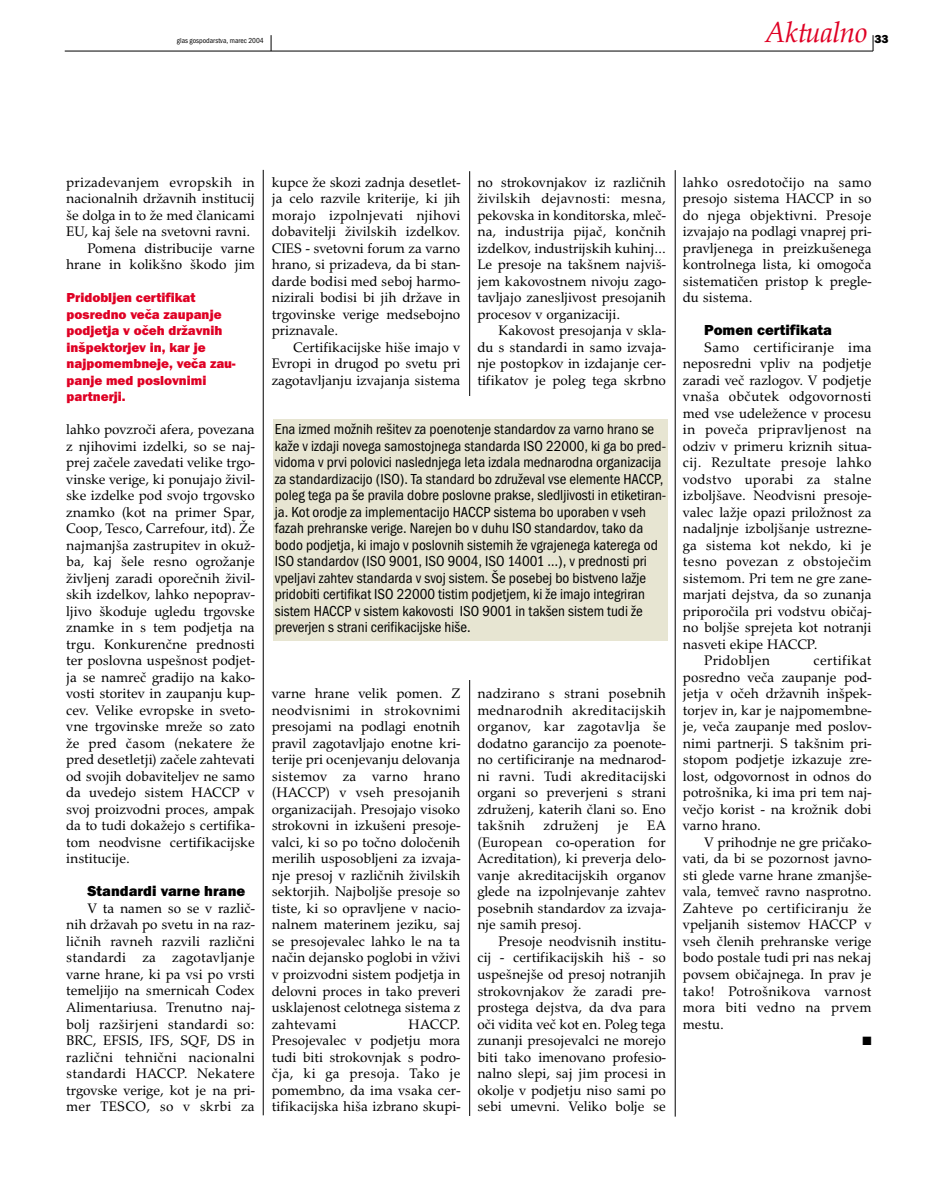
<style>
.page{position:relative;width:935px;height:1190px;background:#fff}
.page>*{position:absolute;margin:0;border:0;box-sizing:border-box;transform-origin:0 0}
.t1{font:italic 30px "URW Palladio TEE";letter-spacing:-.025em;color:#df0024}
.t2{font:condensed 15px/16.5px "Franklin Got Itc TEE";color:#000}
.t3{font:15px "Franklin Got Itc TEE Heav";color:#000}
.t4{font:14.25px/16.5px "URW Palladio TEE";color:#000;text-align:justify}
.t5{font:14.25px "URW Palladio TEE";letter-spacing:.02em;color:#000}
.t6{font:13.5px/16.5px "Franklin Got Itc TEE Heav";color:#df0024}
.t7{font:12px "Franklin Got Itc TEE Heav";color:#000}
.t8{font:12px "Zapf Dingbats";color:#000}
.t9{font:condensed 7.5px "Franklin Got Itc TEE";color:#000}
</style>
<div class="page">
<hr style="left:65px;top:51px;width:808px;height:1px;background:#000">
<svg style="left:872px;top:35px;width:1px;height:16px"></svg>
<svg style="left:271px;top:35px;width:1px;height:16px"></svg>
<hr style="left:263px;top:170px;width:1px;height:945px;background:#000">
<hr style="left:469px;top:171px;width:1px;height:945px;background:#000">
<hr style="left:675px;top:170px;width:1px;height:946px;background:#000">
<div style="left:273px;top:418px;width:395px;height:222px;background:#e7e5d2"></div>
<p class="t9" style="left:177px;top:38px;width:88px">glas gospodarstva, marec 2004</p>
<h1 class="t1" style="left:765px;top:21px;width:104px">Aktualno</h1>
<p class="t7" style="left:874px;top:34px;width:16px">33</p>
<p class="t5" style="left:66px;top:177px;width:190px">prizadevanjem evropskih in</p>
<p class="t4" style="left:66px;top:192px;width:190px">nacionalnih državnih institucij</p>
<p class="t4" style="left:66px;top:208px;width:190px">še dolga in to že med članicami</p>
<p class="t4" style="left:66px;top:225px;width:185px">EU, kaj šele na svetovni ravni.</p>
<p class="t4" style="left:87px;top:241px;width:169px">Pomena distribucije varne</p>
<p class="t4" style="left:66px;top:258px;width:190px">hrane in kolikšno škodo jim</p>
<p class="t6" style="left:67px;top:290px;width:170px">Pridobljen certifikat posredno veča zaupanje podjetja v očeh državnih inšpektorjev in, kar je najpomembneje, veča zau&shy;panje med poslovnimi partnerji.</p>
<p class="t4" style="left:66px;top:423px;width:190px">lahko povzroči afera, povezana z njihovimi izdelki, so se naj&shy;prej začele zavedati velike trgo&shy;vinske verige, ki ponujajo živil&shy;ske izdelke pod svojo trgovsko znamko (kot na primer Spar, Coop, Tesco, Carrefour, itd). Že najmanjša zastrupitev in okuž&shy;ba, kaj šele resno ogrožanje življenj zaradi oporečnih živil&shy;skih izdelkov, lahko nepoprav&shy;ljivo škoduje ugledu trgovske znamke in s tem podjetja na trgu. Konkurenčne prednosti ter poslovna uspešnost podjet&shy;ja se namreč gradijo na kako&shy;vosti storitev in zaupanju kup&shy;cev. Velike evropske in sveto&shy;vne trgovinske mreže so zato že pred časom (nekatere že pred desetletji) začele zahtevati od svojih dobaviteljev ne samo da uvedejo sistem HACCP v svoj proizvodni proces, ampak da to tudi dokažejo s certifika&shy;tom neodvisne certifikacijske institucije.</p>
<p class="t3" style="left:87px;top:886px;width:159px">Standardi varne hrane</p>
<p class="t4" style="left:66px;top:901px;width:190px;text-indent:21px">V ta namen so se v različ&shy;nih državah po svetu in na raz&shy;ličnih ravneh razvili različni standardi za zagotavljanje varne hrane, ki pa vsi po vrsti temeljijo na smernicah Codex Alimentariusa. Trenutno naj&shy;bolj razširjeni standardi so:<br>BRC, EFSIS, IFS, SQF, DS in različni tehnični nacionalni standardi HACCP. Nekatere trgovske verige, kot je na pri&shy;mer TESCO, so v skrbi za</p>
<p class="t4" style="left:272px;top:175px;width:190px">kupce že skozi zadnja desetlet&shy;ja celo razvile kriterije, ki jih morajo izpolnjevati njihovi dobavitelji živilskih izdelkov.<br>CIES - svetovni forum za varno hrano, si prizadeva, da bi stan&shy;darde bodisi med seboj harmo&shy;nizirali bodisi bi jih države in trgovinske verige medsebojno priznavale.</p>
<p class="t4" style="left:272px;top:340px;width:190px;text-indent:21px">Certifikacijske hiše imajo v Evropi in drugod po svetu pri zagotavljanju izvajanja sistema</p>
<p class="t4" style="left:477px;top:175px;width:190px">no strokovnjakov iz različnih živilskih dejavnosti: mesna, pekovska in konditorska, mleč&shy;na, industrija pijač, končnih izdelkov, industrijskih kuhinj… Le presoje na takšnem najviš&shy;jem kakovostnem nivoju zago&shy;tavljajo zanesljivost presojanih procesov v organizaciji.</p>
<p class="t4" style="left:477px;top:324px;width:190px;text-indent:21px">Kakovost presojanja v skla&shy;du s standardi in samo izvaja&shy;nje postopkov in izdajanje cer&shy;tifikatov je poleg tega skrbno</p>
<p class="t2" style="left:275px;top:422px;width:393px">Ena izmed možnih rešitev za poenotenje standardov za varno hrano se kaže v izdaji novega samostojnega standarda ISO 22000, ki ga bo pred&shy;vidoma v prvi polovici naslednjega leta izdala mednarodna organizacija za standardizacijo (ISO). Ta standard bo združeval vse elemente HACCP, poleg tega pa še pravila dobre poslovne prakse, sledljivosti in etiketiran&shy;ja. Kot orodje za implementacijo HACCP sistema bo uporaben v vseh fazah prehranske verige. Narejen bo v duhu ISO standardov, tako da bodo podjetja, ki imajo v poslovnih sistemih že vgrajenega katerega od ISO standardov (ISO 9001, ISO 9004, ISO 14001 …), v prednosti pri vpeljavi zahtev standarda v svoj sistem. Še posebej bo bistveno lažje pridobiti certifikat ISO 22000 tistim podjetjem, ki že imajo integriran sistem HACCP v sistem kakovosti ISO 9001 in takšen sistem tudi že preverjen s strani cerifikacijske hiše.</p>
<p class="t4" style="left:272px;top:687px;width:190px">varne hrane velik pomen. Z neodvisnimi in strokovnimi presojami na podlagi enotnih pravil zagotavljajo enotne kri&shy;terije pri ocenjevanju delovanja sistemov za varno hrano (HACCP) v vseh presojanih organizacijah. Presojajo visoko strokovni in izkušeni presoje&shy;valci, ki so po točno določenih merilih usposobljeni za izvaja&shy;nje presoj v različnih živilskih sektorjih. Najboljše presoje so tiste, ki so opravljene v nacio&shy;nalnem materinem jeziku, saj se presojevalec lahko le na ta način dejansko poglobi in vživi v proizvodni sistem podjetja in delovni proces in tako preveri usklajenost celotnega sistema z zahtevami</p>
<p class="t4" style="left:272px;top:1017px;width:190px;text-indent:137px">HACCP.<br>Presojevalec v podjetju mora tudi biti strokovnjak s podro&shy;čja, ki ga presoja. Tako je pomembno, da ima vsaka cer&shy;tifikacijska hiša izbrano skupi-</p>
<p class="t4" style="left:477px;top:687px;width:190px">nadzirano s strani posebnih mednarodnih akreditacijskih organov, kar zagotavlja še dodatno garancijo za poenote&shy;no certificiranje na mednarod&shy;ni ravni. Tudi akreditacijski organi so preverjeni s strani združenj, katerih člani so. Eno takšnih</p>
<p class="t5" style="left:543px;top:820px;width:57px">združenj</p>
<p class="t4" style="left:617px;top:819px;width:12px">je</p>
<p class="t4" style="left:477px;top:819px;width:190px;text-indent:170px">EA (European co-operation for Acreditation), ki preverja delo&shy;vanje akreditacijskih organov glede na izpolnjevanje zahtev posebnih standardov za izvaja&shy;nje samih presoj.</p>
<p class="t4" style="left:477px;top:934px;width:190px;text-indent:21px">Presoje neodvisnih institu&shy;cij - certifikacijskih hiš - so uspešnejše od presoj notranjih strokovnjakov že zaradi pre&shy;prostega dejstva, da dva para oči vidita več kot en. Poleg tega zunanji presojevalci ne morejo biti tako imenovano profesio&shy;nalno slepi, saj jim procesi in okolje v podjetju niso sami po sebi umevni. Veliko bolje se</p>
<p class="t4" style="left:683px;top:175px;width:190px">lahko osredotočijo na samo presojo sistema HACCP in so do njega objektivni. Presoje izvajajo na podlagi vnaprej pri&shy;pravljenega in preizkušenega kontrolnega lista, ki omogoča sistematičen pristop k pregle&shy;du sistema.</p>
<p class="t3" style="left:704px;top:325px;width:129px">Pomen certifikata</p>
<p class="t5" style="left:704px;top:342px;width:169px">Samo certificiranje ima</p>
<p class="t4" style="left:683px;top:357px;width:190px">neposredni vpliv na podjetje</p>
<p class="t4" style="left:683px;top:373px;width:190px">zaradi več razlogov. V podjetje</p>
<p class="t5" style="left:683px;top:391px;width:190px">vnaša občutek odgovornosti</p>
<p class="t4" style="left:683px;top:406px;width:190px">med vse udeležence v procesu</p>
<p class="t5" style="left:683px;top:424px;width:190px">in poveča pripravljenost na</p>
<p class="t4" style="left:683px;top:439px;width:190px">odziv v primeru kriznih situa-</p>
<p class="t5" style="left:683px;top:457px;width:190px">cij. Rezultate presoje lahko</p>
<p class="t5" style="left:683px;top:474px;width:190px">vodstvo uporabi za stalne</p>
<p class="t4" style="left:683px;top:489px;width:190px">izboljšave. Neodvisni presoje-</p>
<p class="t4" style="left:683px;top:505px;width:190px">valec lažje opazi priložnost za</p>
<p class="t4" style="left:683px;top:522px;width:190px">nadaljnje izboljšanje ustrezne-</p>
<p class="t4" style="left:683px;top:538px;width:190px">ga sistema kot nekdo, ki je</p>
<p class="t5" style="left:683px;top:556px;width:190px">tesno povezan z obstoječim</p>
<p class="t4" style="left:683px;top:571px;width:190px">sistemom. Pri tem ne gre zane-</p>
<p class="t4" style="left:683px;top:588px;width:190px">marjati dejstva, da so zunanja</p>
<p class="t4" style="left:683px;top:604px;width:190px">priporočila pri vodstvu običaj-</p>
<p class="t4" style="left:683px;top:621px;width:190px">no boljše sprejeta kot notranji</p>
<p class="t4" style="left:683px;top:637px;width:136px">nasveti ekipe HACCP.</p>
<p class="t5" style="left:704px;top:655px;width:67px">Pridobljen</p>
<p class="t4" style="left:683px;top:654px;width:190px;text-indent:130px">certifikat posredno veča zaupanje pod&shy;jetja v očeh državnih inšpek&shy;torjev in, kar je najpomembne&shy;je, veča zaupanje med poslov&shy;nimi partnerji. S takšnim pri&shy;stopom podjetje izkazuje zre&shy;lost, odgovornost in odnos do potrošnika, ki ima pri tem naj&shy;večjo korist - na krožnik dobi varno hrano.</p>
<p class="t4" style="left:683px;top:835px;width:190px;text-indent:21px">V prihodnje ne gre pričako&shy;vati, da bi se pozornost javno&shy;sti glede varne hrane zmanjše&shy;vala, temveč ravno nasprotno.<br>Zahteve po certificiranju že vpeljanih sistemov HACCP v vseh členih prehranske verige bodo postale tudi pri nas nekaj povsem običajnega. In prav je tako! Potrošnikova varnost mora biti vedno na prvem mestu.</p>
<p class="t8" style="left:862px;top:1035px;width:11px">■</p>
</div>
